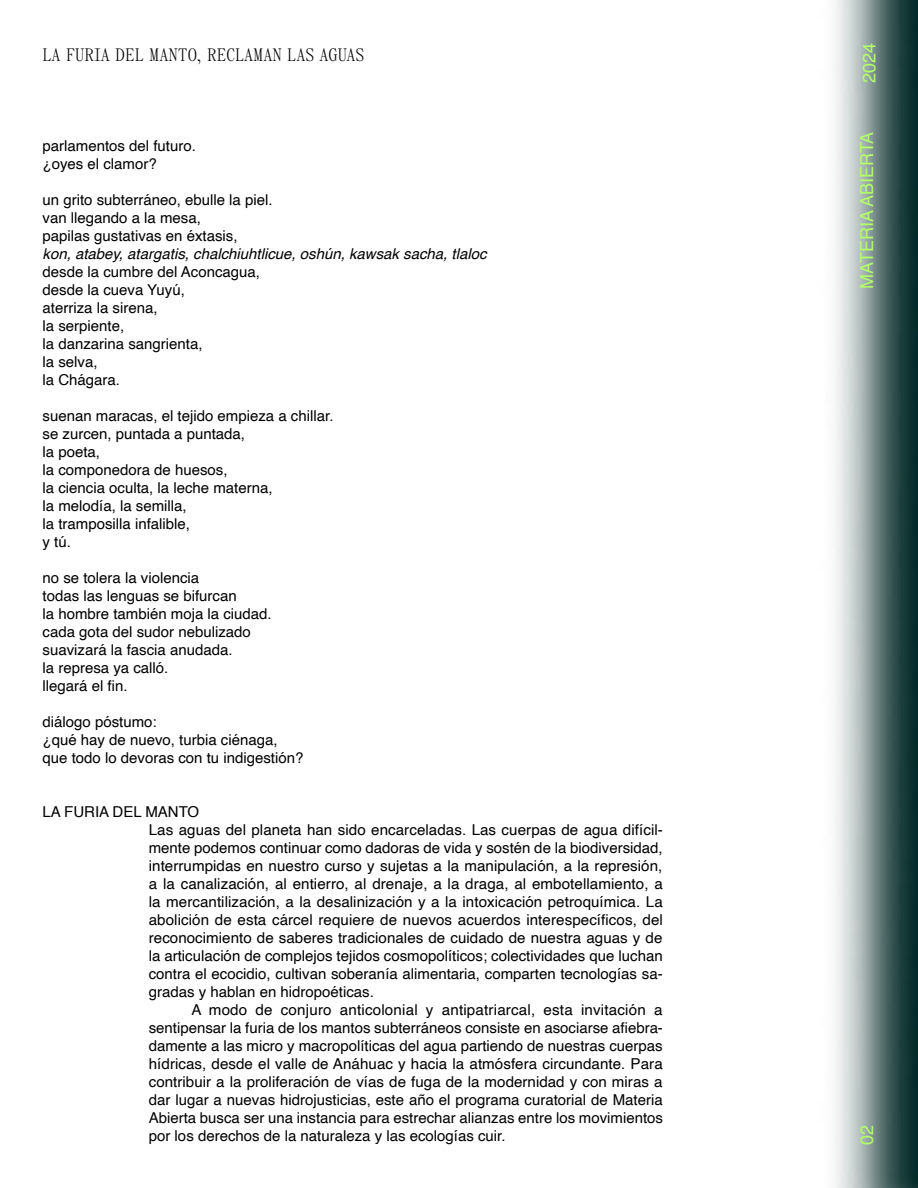
<style>
.page{position:relative;width:918px;height:1188px;background:#fff}
.page>*{position:absolute;margin:0;border:0;box-sizing:border-box;transform-origin:0 0}
.t1{font:18px "Panama";color:#000}
.t2{font:18px "Helvetica";color:#b3ff67}
.t3{font:15px/18px "Helvetica";color:#000}
.t4{font:italic 15px "Helvetica";color:#000}
</style>
<div class="page">
<img style="left:835px;top:0;width:83px;height:1188px">
<p class="t1" style="left:43px;top:44px;width:323px">LA FURIA DEL MANTO, RECLAMAN LAS AGUAS</p>
<p class="t3" style="left:43px;top:137px;width:155px">parlamentos del futuro. ¿oyes el clamor?</p>
<p class="t3" style="left:43px;top:191px;width:232px">un grito subterráneo, ebulle la piel. van llegando a la mesa,<br>papilas gustativas en éxtasis,</p>
<p class="t4" style="left:43px;top:241px;width:446px">kon, atabey, atargatis, chalchiuhtlicue, oshún, kawsak sacha, tlaloc</p>
<p class="t3" style="left:43px;top:263px;width:219px">desde la cumbre del Aconcagua, desde la cueva Yuyú,<br>aterriza la sirena,<br>la serpiente,<br>la danzarina sangrienta,<br>la selva,<br>la Chágara.</p>
<p class="t3" style="left:43px;top:407px;width:293px">suenan maracas, el tejido empieza a chillar. se zurcen, puntada a puntada,<br>la poeta,<br>la componedora de huesos,<br>la ciencia oculta, la leche materna,<br>la melodía, la semilla,<br>la tramposilla infalible,<br>y tú.</p>
<p class="t3" style="left:43px;top:569px;width:231px">no se tolera la violencia<br>todas las lenguas se bifurcan<br>la hombre también moja la ciudad. cada gota del sudor nebulizado suavizará la fascia anudada.<br>la represa ya calló.<br>llegará el fin.</p>
<p class="t3" style="left:43px;top:713px;width:262px">diálogo póstumo:<br>¿qué hay de nuevo, turbia ciénaga, que todo lo devoras con tu indigestión?</p>
<p class="t3" style="left:149px;top:803px;width:516px;text-indent:-106px">LA FURIA DEL MANTO<br>Las aguas del planeta han sido encarceladas. Las cuerpas de agua difícil&shy;mente podemos continuar como dadoras de vida y sostén de la biodiversidad, interrumpidas en nuestro curso y sujetas a la manipulación, a la represión, a la canalización, al entierro, al drenaje, a la draga, al embotellamiento, a la mercantilización, a la desalinización y a la intoxicación petroquímica. La abolición de esta cárcel requiere de nuevos acuerdos interespecíficos, del reconocimiento de saberes tradicionales de cuidado de nuestra aguas y de la articulación de complejos tejidos cosmopolíticos; colectividades que luchan contra el ecocidio, cultivan soberanía alimentaria, comparten tecnologías sa&shy;gradas y hablan en hidropoéticas.</p>
<p class="t3" style="left:149px;top:1001px;width:516px;text-align:justify;text-indent:43px">A modo de conjuro anticolonial y antipatriarcal, esta invitación a sentipensar la furia de los mantos subterráneos consiste en asociarse afiebra&shy;damente a las micro y macropolíticas del agua partiendo de nuestras cuerpas hídricas, desde el valle de Anáhuac y hacia la atmósfera circundante. Para contribuir a la proliferación de vías de fuga de la modernidad y con miras a dar lugar a nuevas hidrojusticias, este año el programa curatorial de Materia Abierta busca ser una instancia para estrechar alianzas entre los movimientos por los derechos de la naturaleza y las ecologías cuir.</p>
<p class="t2" style="left:855px;top:83px;width:42px;rotate:-90deg">2024</p>
<p class="t2" style="left:853px;top:289px;width:159px;rotate:-90deg">MATERIA ABIERTA</p>
<p class="t2" style="left:853px;top:1145px;width:22px;rotate:-90deg">02</p>
</div>
